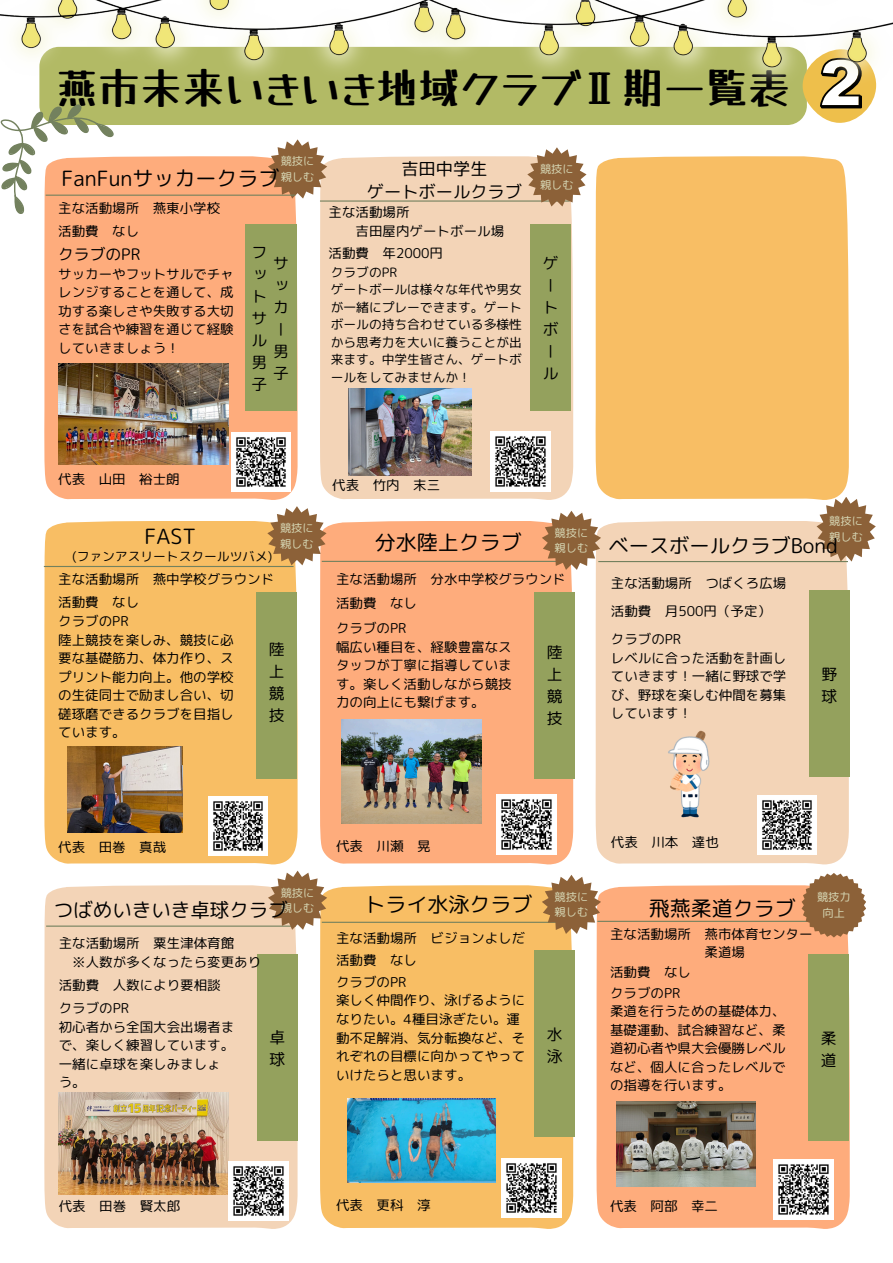
<style>
.page{position:relative;width:893px;height:1263px;background:#fff}
.page>*{position:absolute;margin:0;border:0;box-sizing:border-box;transform-origin:0 0}
.t1{font:42px "Yusei Magic";color:#000}
.t2{font:21px "rounded mplus 1 p regular";color:#000}
.t3{font:20.25px "rounded mplus 1 p regular";color:#000}
.t4{font:19.5px "rounded mplus 1 p regular";color:#000}
.t5{font:17.25px/23.6px "rounded mplus 1 p regular";color:#000;text-align:center}
.t6{font:15.75px/21.9px "rounded mplus 1 p regular";color:#000}
.t7{font:13.5px/18.6px "rounded mplus 1 p regular";color:#000}
.t8{font:12.75px/17.4px "rounded mplus 1 p regular";color:#000}
.t9{font:11.25px/15.8px "rounded mplus 1 p regular";color:#d5d5b2}
</style>
<div class="page">
<div style="left:39px;top:89px;width:763px;height:36px;background:#b2ba65"></div>
<svg style="left:0;top:104px;width:114px;height:110px"></svg>
<img style="left:0;top:0;width:412px;height:89px">
<svg style="left:802px;top:97px;width:72px;height:26px"></svg>
<img style="left:412px;top:0;width:481px;height:97px">
<div style="left:44px;top:156px;width:253px;height:344px;background:#feac7c"></div>
<div style="left:595px;top:156px;width:254px;height:344px;background:#f8be64"></div>
<div style="left:320px;top:156px;width:253px;height:344px;background:#f3d4b7"></div>
<div style="left:44px;top:521px;width:253px;height:343px;background:#f8be64"></div>
<div style="left:256px;top:592px;width:41px;height:187px;background:#94a15d"></div>
<div style="left:530px;top:224px;width:41px;height:186px;background:#94a15d"></div>
<div style="left:320px;top:521px;width:253px;height:343px;background:#feac7c"></div>
<div style="left:534px;top:592px;width:41px;height:187px;background:#94a15d"></div>
<div style="left:595px;top:521px;width:254px;height:343px;background:#f3d4b7"></div>
<div style="left:44px;top:885px;width:253px;height:344px;background:#f3d4b7"></div>
<div style="left:257px;top:954px;width:40px;height:187px;background:#94a15d"></div>
<div style="left:809px;top:590px;width:40px;height:187px;background:#94a15d"></div>
<div style="left:320px;top:885px;width:253px;height:344px;background:#f8be64"></div>
<div style="left:534px;top:950px;width:41px;height:187px;background:#94a15d"></div>
<div style="left:596px;top:885px;width:253px;height:344px;background:#feac7c"></div>
<div style="left:808px;top:954px;width:41px;height:187px;background:#94a15d"></div>
<img style="left:68px;top:747px;width:114px;height:85px">
<img style="left:616px;top:1101px;width:139px;height:85px">
<img style="left:348px;top:389px;width:124px;height:87px">
<img style="left:348px;top:1098px;width:147px;height:85px">
<hr style="left:44px;top:566px;width:249px;height:1px;background:#73815e">
<hr style="left:320px;top:200px;width:249px;height:2px;background:#73815e">
<hr style="left:322px;top:922px;width:249px;height:1px;background:#73815e">
<hr style="left:597px;top:921px;width:250px;height:1px;background:#73815e">
<hr style="left:322px;top:561px;width:249px;height:1px;background:#73815e">
<img style="left:342px;top:719px;width:139px;height:105px">
<img style="left:490px;top:431px;width:60px;height:60px">
<img style="left:209px;top:797px;width:59px;height:59px">
<img style="left:496px;top:795px;width:60px;height:60px">
<img style="left:501px;top:1158px;width:60px;height:60px">
<img style="left:773px;top:1160px;width:61px;height:60px">
<svg style="left:527px;top:147px;width:59px;height:59px"></svg>
<svg style="left:267px;top:506px;width:59px;height:59px"></svg>
<svg style="left:542px;top:511px;width:59px;height:59px"></svg>
<svg style="left:542px;top:875px;width:59px;height:59px"></svg>
<hr style="left:46px;top:925px;width:250px;height:2px;background:#73815e">
<img style="left:59px;top:1092px;width:169px;height:102px">
<svg style="left:268px;top:870px;width:59px;height:60px"></svg>
<svg style="left:801px;top:873px;width:65px;height:64px"></svg>
<hr style="left:598px;top:561px;width:250px;height:1px;background:#73815e">
<img style="left:661px;top:729px;width:55px;height:91px">
<img style="left:758px;top:796px;width:58px;height:58px">
<img style="left:228px;top:1161px;width:60px;height:60px">
<svg style="left:816px;top:497px;width:60px;height:64px"></svg>
<svg style="left:268px;top:139px;width:59px;height:60px"></svg>
<div style="left:245px;top:224px;width:52px;height:187px;background:#94a15d"></div>
<hr style="left:46px;top:195px;width:249px;height:1px;background:#73815e">
<img style="left:232px;top:433px;width:58px;height:58px">
<img style="left:58px;top:363px;width:170px;height:101px">
<p class="t1" style="left:56px;top:55px;width:735px">燕市未来いきいき地域クラブⅡ期一覧表</p>
<h6 class="t9" style="left:281px;top:153px;width:35px">競技に親しむ</h6>
<h6 class="t2" style="left:61px;top:163px;width:219px">FanFunサッカークラブ</h6>
<h6 class="t7" style="left:58px;top:199px;width:163px">主な活動場所 燕東小学校</h6>
<h5 class="t7" style="left:58px;top:221px;width:82px">活動費 なし</h5>
<p class="t6" style="left:58px;top:243px;width:83px">クラブのPR</p>
<p class="t7" style="left:58px;top:264px;width:177px;text-align:justify">サッカーやフットサルでチャレンジすることを通して、成功する楽しさや失敗する大切さを試合や練習を通じて経験していきましょう！</p>
<h6 class="t6" style="left:251px;top:241px;width:17px">フットサル男子</h6>
<h6 class="t6" style="left:273px;top:252px;width:17px">サッカー男子</h6>
<h5 class="t5" style="left:367px;top:156px;width:157px">吉田中学生<br>ゲートボールクラブ</h5>
<h6 class="t7" style="left:356px;top:203px;width:150px;text-indent:-27px">主な活動場所<br>吉田屋内ゲートボール場</h6>
<h3 class="t7" style="left:329px;top:244px;width:116px">活動費 年2000円</h3>
<h6 class="t8" style="left:331px;top:263px;width:193px">クラブのPR<br>ゲートボールは様々な年代や男女が一緒にプレーできます。ゲートボールの持ち合わせている多様性から思考力を大いに養うことが出来ます。中学生皆さん、ゲートボールをしてみませんか！</h6>
<h6 class="t9" style="left:540px;top:161px;width:35px">競技に親しむ</h6>
<h4 class="t6" style="left:543px;top:252px;width:17px">ゲートボール</h4>
<p class="t7" style="left:58px;top:470px;width:123px">代表 山田 裕士朗</p>
<h4 class="t7" style="left:332px;top:476px;width:109px">代表 竹内 末三</h4>
<p class="t2" style="left:145px;top:522px;width:53px">FAST</p>
<p class="t8" style="left:72px;top:547px;width:202px">(ファンアスリートスクールツバメ)</p>
<h4 class="t9" style="left:280px;top:520px;width:35px">競技に親しむ</h4>
<h3 class="t9" style="left:554px;top:524px;width:35px">競技に親しむ</h3>
<p class="t2" style="left:375px;top:527px;width:148px">分水陸上クラブ</p>
<h5 class="t7" style="left:58px;top:570px;width:217px">主な活動場所 燕中学校グラウンド</h5>
<p class="t7" style="left:58px;top:592px;width:82px">活動費 なし</p>
<p class="t7" style="left:58px;top:612px;width:177px">クラブのPR<br>陸上競技を楽しみ、競技に必要な基礎筋力、体力作り、スプリント能力向上。他の学校の生徒同士で励まし合い、切磋琢磨できるクラブを目指しています。</p>
<h6 class="t6" style="left:269px;top:638px;width:17px;text-align:justify">陸上競技</h6>
<h3 class="t7" style="left:336px;top:569px;width:231px">主な活動場所 分水中学校グラウンド</h3>
<h3 class="t7" style="left:336px;top:593px;width:82px">活動費 なし</h3>
<h6 class="t7" style="left:336px;top:619px;width:177px">クラブのPR<br>幅広い種目を、経験豊富なスタッフが丁寧に指導しています。楽しく活動しながら競技力の向上にも繋げます。</h6>
<h2 class="t6" style="left:547px;top:641px;width:17px;text-align:justify">陸上競技</h2>
<h6 class="t9" style="left:829px;top:513px;width:35px">競技に親しむ</h6>
<p class="t3" style="left:608px;top:531px;width:231px">ベースボールクラブBond</p>
<p class="t7" style="left:611px;top:573px;width:177px">主な活動場所 つばくろ広場</p>
<h6 class="t7" style="left:611px;top:601px;width:162px">活動費 月500円（予定）</h6>
<p class="t7" style="left:611px;top:630px;width:177px">クラブのPR<br>レベルに合った活動を計画していきます！一緒に野球で学び、野球を楽しむ仲間を募集しています！</p>
<h5 class="t6" style="left:821px;top:663px;width:17px">野球</h5>
<h6 class="t7" style="left:58px;top:838px;width:109px">代表 田巻 真哉</h6>
<h4 class="t7" style="left:336px;top:837px;width:96px">代表 川瀬 晃</h4>
<h6 class="t7" style="left:611px;top:832px;width:109px">代表 川本 達也</h6>
<p class="t9" style="left:281px;top:884px;width:35px">競技に親しむ</p>
<p class="t9" style="left:554px;top:888px;width:35px">競技に親しむ</p>
<h5 class="t9" style="left:817px;top:889px;width:35px">競技力</h5>
<h6 class="t2" style="left:364px;top:890px;width:169px">トライ水泳クラブ</h6>
<h6 class="t2" style="left:649px;top:893px;width:148px">飛燕柔道クラブ</h6>
<h6 class="t4" style="left:54px;top:896px;width:235px">つばめいきいき卓球クラブ</h6>
<h5 class="t9" style="left:822px;top:905px;width:24px">向上</h5>
<h5 class="t7" style="left:72px;top:934px;width:190px;text-indent:-13px">主な活動場所 粟生津体育館<br>※人数が多くなったら変更あり</h5>
<p class="t7" style="left:59px;top:975px;width:163px">活動費 人数により要相談</p>
<h6 class="t7" style="left:59px;top:999px;width:177px">クラブのPR<br>初心者から全国大会出場者まで、楽しく練習しています。一緒に卓球を楽しみましょう。</h6>
<h6 class="t6" style="left:269px;top:1026px;width:17px">卓球</h6>
<p class="t7" style="left:59px;top:1197px;width:123px">代表 田巻 賢太郎</p>
<h6 class="t7" style="left:336px;top:928px;width:190px">主な活動場所 ビジョンよしだ</h6>
<p class="t7" style="left:336px;top:950px;width:82px">活動費 なし</p>
<p class="t7" style="left:336px;top:972px;width:190px">クラブのPR<br>楽しく仲間作り、泳げるようになりたい。4種目泳ぎたい。運動不足解消、気分転換など、それぞれの目標に向かってやっていけたらと思います。</p>
<h4 class="t6" style="left:547px;top:1023px;width:17px">水泳</h4>
<p class="t7" style="left:336px;top:1196px;width:96px">代表 更科 淳</p>
<h4 class="t7" style="left:704px;top:924px;width:109px;text-indent:-94px">主な活動場所 燕市体育センター柔道場</h4>
<h6 class="t7" style="left:610px;top:962px;width:82px">活動費 なし</h6>
<h6 class="t7" style="left:610px;top:983px;width:177px">クラブのPR<br>柔道を行うための基礎体力、基礎運動、試合練習など、柔道初心者や県大会優勝レベルなど、個人に合ったレベルでの指導を行います。</h6>
<h6 class="t6" style="left:820px;top:1027px;width:17px">柔道</h6>
<h5 class="t7" style="left:610px;top:1197px;width:109px">代表 阿部 幸二</h5>
</div>
